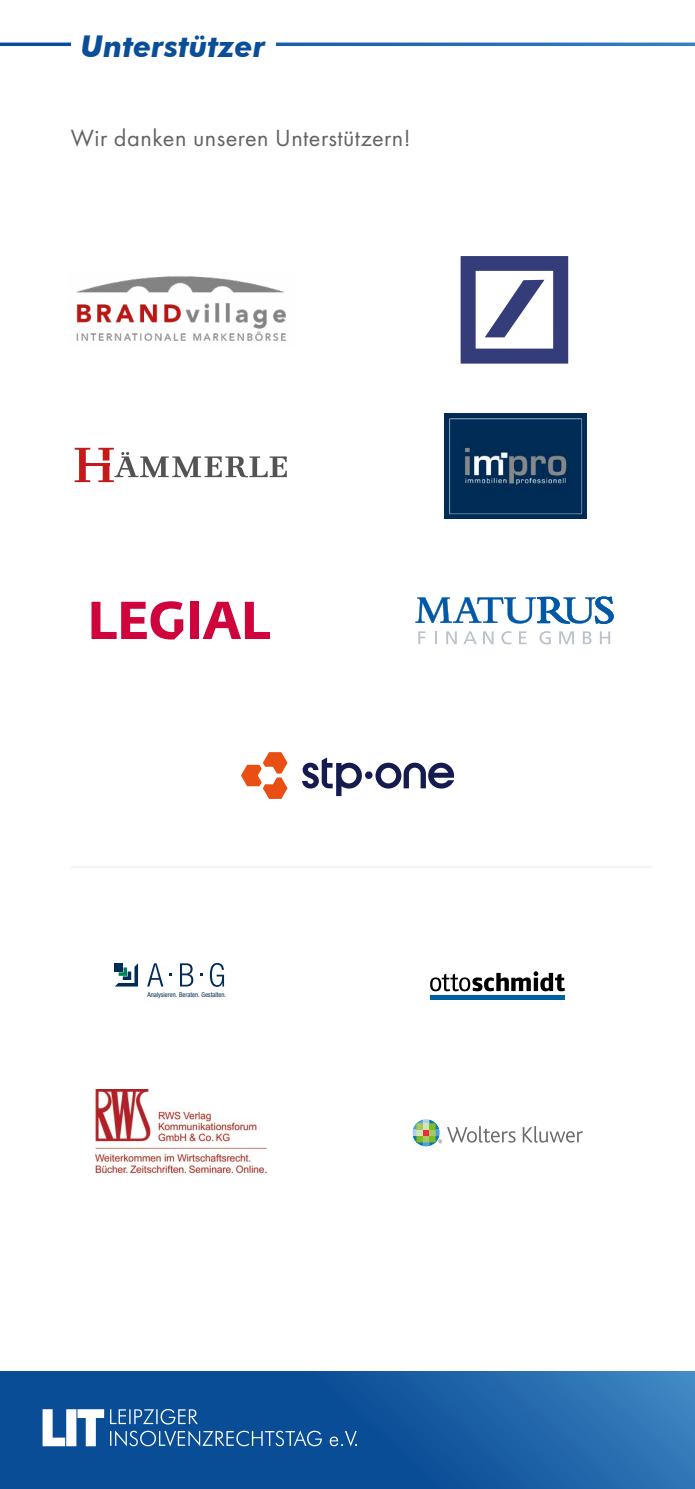
<style>
.page{position:relative;width:695px;height:1489px;background:#fff}
.page>*{position:absolute;margin:0;border:0;box-sizing:border-box;transform-origin:0 0}
.t1{font:italic 700 30px "Futura BT";letter-spacing:.01em;color:#0a4e97}
.Fließtext{font:24.25px "Futura PT";letter-spacing:.02em;color:#646363}
.t2{font:condensed 6.75px "Helvetica Neue";color:#002d59}
</style>
<div class="page">
<svg style="left:0;top:1371px;width:694px;height:117px;background:#165aa0"></svg>
<svg style="left:110px;top:1408px;width:88px;height:16px"></svg>
<svg style="left:110px;top:1430px;width:247px;height:16px;background:#3d72ac"></svg>
<svg style="left:43px;top:1408px;width:61px;height:37px"></svg>
<img style="left:76px;top:276px;width:210px;height:65px">
<svg style="left:460px;top:256px;width:108px;height:107px"></svg>
<hr style="left:85px;top:464px;width:24px;height:2px;background:#c51a1b">
<svg style="left:75px;top:448px;width:15px;height:34px"></svg>
<svg style="left:98px;top:448px;width:189px;height:34px"></svg>
<img style="left:444px;top:413px;width:142px;height:105px">
<svg style="left:91px;top:601px;width:92px;height:38px"></svg>
<div style="left:190px;top:601px;width:9px;height:38px;background:#cf043c"></div>
<svg style="left:202px;top:601px;width:68px;height:38px"></svg>
<svg style="left:418px;top:631px;width:7px;height:13px"></svg>
<svg style="left:435px;top:631px;width:1px;height:13px"></svg>
<svg style="left:446px;top:631px;width:10px;height:13px"></svg>
<svg style="left:463px;top:631px;width:14px;height:13px"></svg>
<svg style="left:483px;top:631px;width:10px;height:13px"></svg>
<svg style="left:501px;top:631px;width:10px;height:13px"></svg>
<svg style="left:519px;top:631px;width:7px;height:13px"></svg>
<svg style="left:539px;top:631px;width:11px;height:13px"></svg>
<svg style="left:559px;top:631px;width:15px;height:13px"></svg>
<svg style="left:582px;top:631px;width:9px;height:13px"></svg>
<svg style="left:600px;top:631px;width:10px;height:13px"></svg>
<svg style="left:415px;top:596px;width:198px;height:28px"></svg>
<svg style="left:241px;top:752px;width:46px;height:46px"></svg>
<svg style="left:302px;top:757px;width:152px;height:39px"></svg>
<hr style="left:71px;top:865px;width:581px;height:3px;background:#f4f4f4">
<svg style="left:115px;top:963px;width:23px;height:23px"></svg>
<div style="left:114px;top:963px;width:9px;height:8px;background:#002c58"></div>
<svg style="left:147px;top:963px;width:16px;height:23px"></svg>
<svg style="left:180px;top:963px;width:13px;height:23px"></svg>
<svg style="left:210px;top:963px;width:14px;height:23px"></svg>
<svg style="left:430px;top:971px;width:134px;height:20px"></svg>
<hr style="left:430px;top:995px;width:134px;height:4px;background:#0061a1">
<img style="left:95px;top:1089px;width:171px;height:86px">
<svg style="left:522px;top:1126px;width:61px;height:16px"></svg>
<svg style="left:412px;top:1119px;width:103px;height:27px"></svg>
<p class="t1" style="left:81px;top:29px;width:186px">Unterstützer</p>
<p class="Fließtext" style="left:71px;top:124px;width:341px">Wir danken unseren Unterstützern!</p>
<p class="t2" style="left:147px;top:990px;width:80px">Analysieren. Beraten. Gestalten.</p>
</div>
